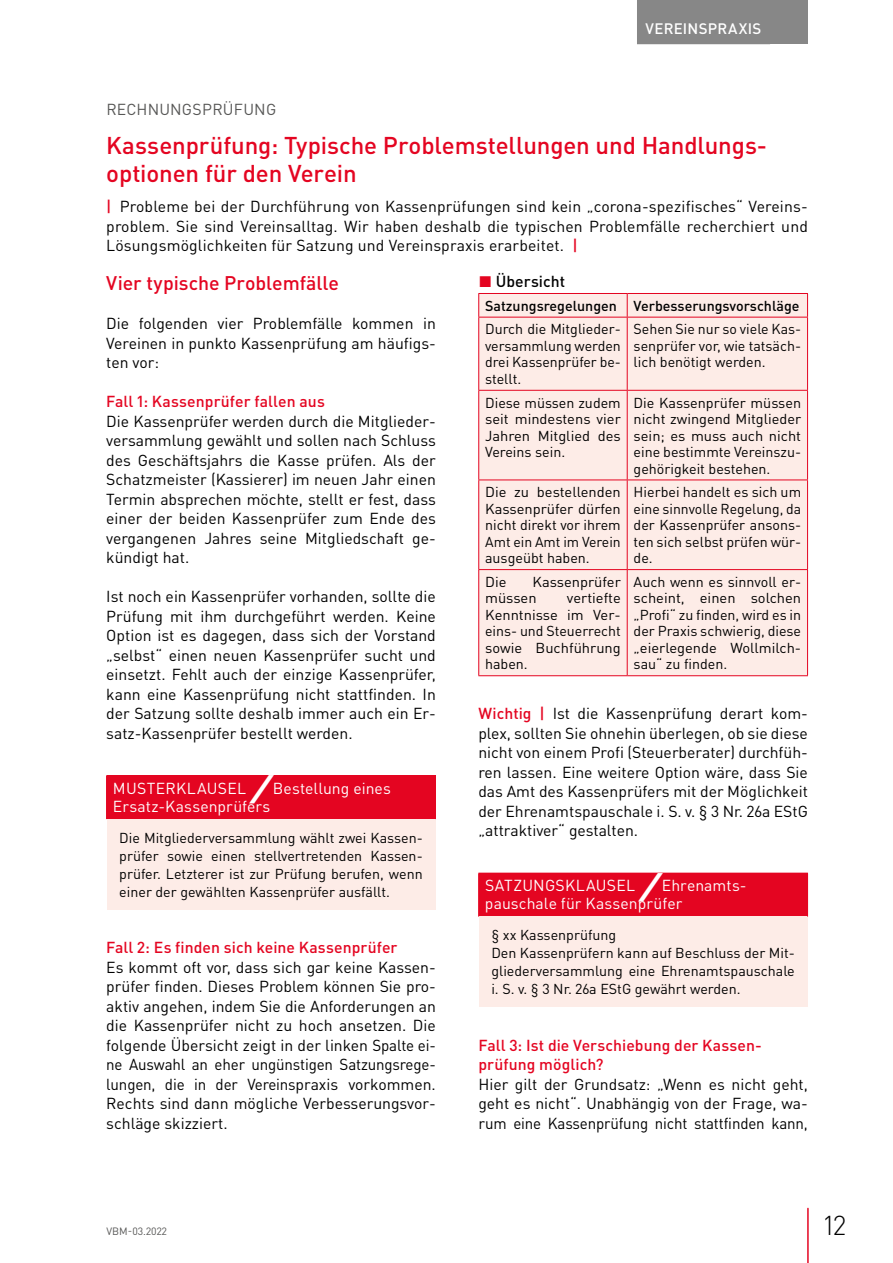
<style>
.page{position:relative;width:893px;height:1263px;background:#fff}
.page>*{position:absolute;margin:0;border:0;box-sizing:border-box;transform-origin:0 0}
.t1{font:300 27px "DIN Pro";color:#000}
.t2{font:500 24px/28.5px "DIN Pro";letter-spacing:-.005em;color:#e40521}
.t3{font:500 19.5px "DIN Pro";color:#e40521}
.t4{font:15.75px/19.5px "DIN Pro";color:#000;text-align:justify}
.t5{font:500 15.75px/19.5px "DIN Pro";letter-spacing:.005em;color:#e40521}
.t6{font:15.75px/18px "DIN Pro";letter-spacing:.01em;color:#fff}
.t7{font:15.75px "DIN Pro";letter-spacing:.01em;color:#575756}
.t8{font:500 15.75px "DIN Pro";color:#000}
.t9{font:500 15px "DIN Pro";letter-spacing:.02em;color:#fff}
.t10{font:14.25px/16.5px "DIN Pro";color:#000;text-align:justify}
.t11{font:500 14.25px "DIN Pro";color:#000}
.t12{font:10.5px "DIN Pro";color:#575756}
.s1{font-weight:500;color:#e40521}
.s2{font-weight:900;font-style:italic;font-size:33px}
.s3{color:#e40521}
</style>
<div class="page">
<div style="left:762px;top:0;width:46px;height:44px;background:#878787"></div>
<hr style="left:807px;top:1208px;width:2px;height:55px;background:#e40521">
<div style="left:637px;top:0;width:133px;height:44px;background:#878787"></div>
<div style="left:107px;top:776px;width:328px;height:43px;background:#e40521"></div>
<div style="left:107px;top:819px;width:328px;height:90px;background:#fdece7"></div>
<hr style="left:106px;top:775px;width:330px;height:1px;background:#e40521">
<hr style="left:106px;top:776px;width:1px;height:43px;background:#e40521">
<hr style="left:435px;top:776px;width:1px;height:43px;background:#e40521">
<div style="left:479px;top:294px;width:328px;height:381px;background:#fdece7"></div>
<svg style="left:478px;top:294px;width:1px;height:23px"></svg>
<hr style="left:478px;top:317px;width:1px;height:73px;background:#e40521">
<svg style="left:627px;top:294px;width:1px;height:23px"></svg>
<svg style="left:807px;top:294px;width:1px;height:23px"></svg>
<hr style="left:627px;top:317px;width:1px;height:73px;background:#e40521">
<hr style="left:807px;top:317px;width:1px;height:73px;background:#e40521">
<hr style="left:478px;top:390px;width:149px;height:1px;background:#e40521">
<hr style="left:478px;top:391px;width:1px;height:89px;background:#e40521">
<hr style="left:627px;top:390px;width:181px;height:1px;background:#e40521">
<hr style="left:627px;top:391px;width:1px;height:89px;background:#e40521">
<hr style="left:807px;top:391px;width:1px;height:89px;background:#e40521">
<hr style="left:478px;top:480px;width:149px;height:1px;background:#e40521">
<hr style="left:478px;top:480px;width:1px;height:89px;background:#e40521">
<hr style="left:627px;top:480px;width:181px;height:1px;background:#e40521">
<hr style="left:627px;top:480px;width:1px;height:89px;background:#e40521">
<hr style="left:807px;top:480px;width:1px;height:89px;background:#e40521">
<hr style="left:478px;top:569px;width:149px;height:1px;background:#e40521">
<hr style="left:478px;top:570px;width:1px;height:105px;background:#e40521">
<hr style="left:627px;top:569px;width:181px;height:1px;background:#e40521">
<hr style="left:627px;top:570px;width:1px;height:105px;background:#e40521">
<hr style="left:807px;top:570px;width:1px;height:105px;background:#e40521">
<hr style="left:478px;top:675px;width:149px;height:1px;background:#e40521">
<hr style="left:627px;top:675px;width:181px;height:1px;background:#e40521">
<hr style="left:478px;top:293px;width:149px;height:1px;background:#e40521">
<hr style="left:627px;top:293px;width:181px;height:1px;background:#e40521">
<hr style="left:478px;top:317px;width:149px;height:1px;background:#e40521">
<hr style="left:627px;top:317px;width:181px;height:1px;background:#e40521">
<div style="left:479px;top:873px;width:328px;height:43px;background:#e40521"></div>
<div style="left:479px;top:916px;width:328px;height:91px;background:#fdece7"></div>
<hr style="left:478px;top:873px;width:1px;height:43px;background:#e40521">
<hr style="left:807px;top:873px;width:1px;height:43px;background:#e40521">
<p class="t9" style="left:645px;top:18px;width:82px">Verei nspraxi</p>
<p class="t9" style="left:753px;top:18px;width:10px">s</p>
<p class="t7" style="left:106px;top:98px;width:171px">RECHNUNGSPRÜFUNG</p>
<h2 class="t2" style="left:106px;top:130px;width:662px">Kassenprüfung: Typische Problemstellungen und Handlungs&shy;optionen für den Verein</h2>
<p class="t4" style="left:106px;top:196px;width:703px"><span class="s1">|</span> Probleme bei der Durchführung von Kassenprüfungen sind kein „corona-spezifisches“ Vereins&shy;problem. Sie sind Vereinsalltag. Wir haben deshalb die typischen Problemfälle recherchiert und Lösungsmöglichkeiten für Satzung und Vereinspraxis erarbeitet. <span class="s1">|</span></p>
<p class="t3" style="left:106px;top:270px;width:234px">Vier typische Problemfälle</p>
<p class="t4" style="left:106px;top:313px;width:331px">Die folgenden vier Problemfälle kommen in Vereinen in punkto Kassenprüfung am häufigs&shy;ten vor:</p>
<p class="t5" style="left:106px;top:391px;width:220px">Fall 1: Kassenprüfer fallen aus</p>
<p class="t4" style="left:106px;top:411px;width:331px">Die Kassenprüfer werden durch die Mitglieder&shy;versammlung gewählt und sollen nach Schluss des Geschäftsjahrs die Kasse prüfen. Als der Schatzmeister (Kassierer) im neuen Jahr einen Termin absprechen möchte, stellt er fest, dass einer der beiden Kassenprüfer zum Ende des vergangenen Jahres seine Mitgliedschaft ge&shy;kündigt hat.</p>
<p class="t4" style="left:106px;top:586px;width:331px">Ist noch ein Kassenprüfer vorhanden, sollte die Prüfung mit ihm durchgeführt werden. Keine Option ist es dagegen, dass sich der Vorstand „selbst“ einen neuen Kassenprüfer sucht und einsetzt. Fehlt auch der einzige Kassenprüfer, kann eine Kassenprüfung nicht stattfinden. In der Satzung sollte deshalb immer auch ein Er&shy;satz-Kassenprüfer bestellt werden.</p>
<p class="t6" style="left:113px;top:778px;width:280px">MUSTERKLAUSEL <span class="s2">/</span>Bestellung eines<br>Ersatz-Kassenprüfers</p>
<p class="t10" style="left:119px;top:828px;width:305px;line-height:18px">Die Mitgliederversammlung wählt zwei Kassen&shy;prüfer sowie einen stellvertretenden Kassen&shy;prüfer. Letzterer ist zur Prüfung berufen, wenn einer der gewählten Kassenprüfer ausfällt.</p>
<p class="t8" style="left:479px;top:271px;width:88px"><span class="s3">◼</span> Übersicht</p>
<p class="t11" style="left:485px;top:296px;width:316px">Satzungsregelungen Verbesserungsvorschläge</p>
<p class="t10" style="left:485px;top:320px;width:137px">Durch die Mitglieder&shy;versammlung werden drei Kassenprüfer be&shy;stellt.</p>
<p class="t10" style="left:634px;top:320px;width:169px">Sehen Sie nur so viele Kas&shy;senprüfer vor, wie tatsäch&shy;lich benötigt werden.</p>
<p class="t10" style="left:485px;top:394px;width:137px">Diese müssen zudem seit mindestens vier Jahren Mitglied des Vereins sein.</p>
<p class="t10" style="left:634px;top:394px;width:169px">Die Kassenprüfer müssen nicht zwingend Mitglieder sein; es muss auch nicht eine bestimmte Vereinszu&shy;gehörigkeit bestehen.</p>
<p class="t10" style="left:485px;top:483px;width:137px">Die zu bestellenden Kassenprüfer dürfen nicht direkt vor ihrem Amt ein Amt im Verein ausgeübt haben.</p>
<p class="t10" style="left:634px;top:483px;width:169px">Hierbei handelt es sich um eine sinnvolle Regelung, da der Kassenprüfer ansons&shy;ten sich selbst prüfen wür&shy;de.</p>
<p class="t10" style="left:485px;top:573px;width:23px">Die</p>
<p class="t10" style="left:485px;top:573px;width:137px;text-indent:47px">Kassenprüfer müssen</p>
<p class="t10" style="left:634px;top:573px;width:169px">Auch wenn es sinnvoll er&shy;scheint, einen solchen „Profi“ zu finden, wird es in der Praxis schwierig, diese „eierlegende Wollmilch&shy;sau“ zu finden.</p>
<p class="t4" style="left:478px;top:703px;width:331px"><span class="s1">Wichtig |</span> Ist die Kassenprüfung derart kom&shy;plex, sollten Sie ohnehin überlegen, ob sie diese nicht von einem Profi (Steuerberater) durchfüh&shy;ren lassen. Eine weitere Option wäre, dass Sie das Amt des Kassenprüfers mit der Möglichkeit der Ehrenamtspauschale i. S. v. § 3 Nr. 26a EStG „attraktiver“ gestalten.</p>
<p class="t6" style="left:485px;top:876px;width:261px">SATZUNGSKLAUSEL <span class="s2">/</span>Ehrenamts&shy;pauschale für Kassenprüfer</p>
<p class="t10" style="left:491px;top:925px;width:305px;line-height:18px;text-align:left">§ xx Kassenprüfung<br>Den Kassenprüfern kann auf Beschluss der Mit&shy;gliederversammlung eine Ehrenamtspauschale i. S. v. § 3 Nr. 26a EStG gewährt werden.</p>
<p class="t10" style="left:485px;top:589px;width:137px;text-indent:82px">vertiefte Kenntnisse im Ver&shy;eins- und Steuerrecht sowie Buchführung haben.</p>
<p class="t5" style="left:106px;top:937px;width:293px">Fall 2: Es finden sich keine Kassenprüfer</p>
<p class="t4" style="left:106px;top:957px;width:331px">Es kommt oft vor, dass sich gar keine Kassen&shy;prüfer finden. Dieses Problem können Sie pro&shy;aktiv angehen, indem Sie die Anforderungen an die Kassenprüfer nicht zu hoch ansetzen. Die folgende Übersicht zeigt in der linken Spalte ei&shy;ne Auswahl an eher ungünstigen Satzungsrege&shy;lungen, die in der Vereinspraxis vorkommen.<br>Rechts sind dann mögliche Verbesserungsvor&shy;schläge skizziert.</p>
<p class="t5" style="left:478px;top:1035px;width:283px">Fall 3: Ist die Verschiebung der Kassen&shy;prüfung möglich?</p>
<p class="t4" style="left:478px;top:1074px;width:331px;text-align:left">Hier gilt der Grundsatz: „Wenn es nicht geht, geht es nicht“. Unabhängig von der Frage, wa&shy;rum eine Kassenprüfung nicht stattfinden kann,</p>
<p class="t12" style="left:106px;top:1224px;width:62px">VBM-03.2022</p>
<h1 class="t1" style="left:824px;top:1207px;width:24px">12</h1>
</div>
